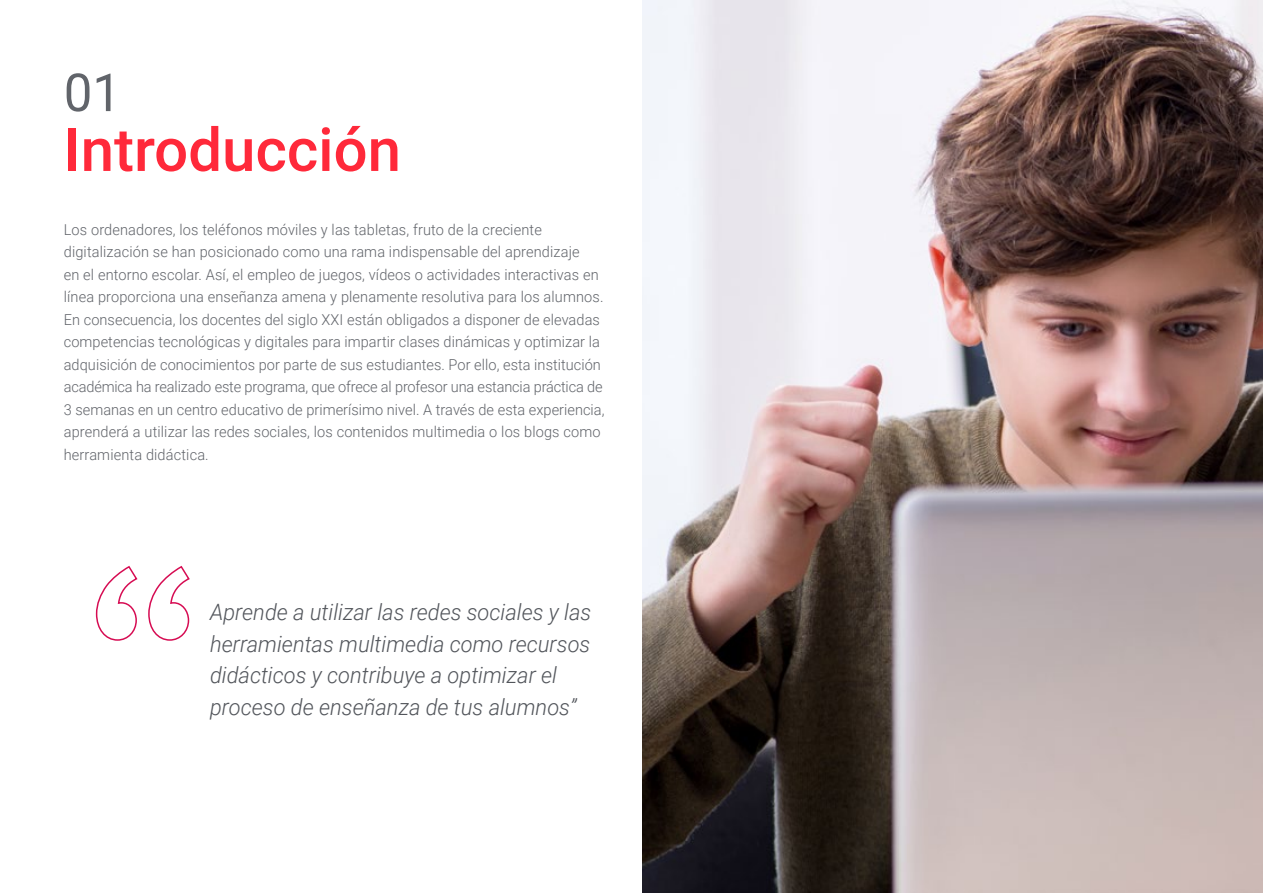
<style>
.page{position:relative;width:1263px;height:893px;background:#fff}
.page>*{position:absolute;margin:0;border:0;box-sizing:border-box;transform-origin:0 0}
.t1{font:500 60px "Roboto";color:#ff293a}
.t2{font:52.5px "Roboto";color:#61646a}
.t3{font:italic 300 22.5px/31.5px "Roboto";color:#52555b}
.t4{font:300 15px/22.5px "Roboto";letter-spacing:.005em;color:#61646a}
</style>
<div class="page">
<img style="left:642px;top:0;width:621px;height:893px">
<svg style="left:95px;top:565px;width:95px;height:76px"></svg>
<h2 class="t2" style="left:64px;top:56px;width:59px">01</h2>
<h1 class="t1" style="left:64px;top:108px;width:339px">Introducción</h1>
<p class="t4" style="left:64px;top:217px;width:542px">Los ordenadores, los teléfonos móviles y las tabletas, fruto de la creciente digitalización se han posicionado como una rama indispensable del aprendizaje<br>en el entorno escolar. Así, el empleo de juegos, vídeos o actividades interactivas en línea proporciona una enseñanza amena y plenamente resolutiva para los alumnos.<br>En consecuencia, los docentes del siglo XXI están obligados a disponer de elevadas competencias tecnológicas y digitales para impartir clases dinámicas y optimizar la adquisición de conocimientos por parte de sus estudiantes. Por ello, esta institución académica ha realizado este programa, que ofrece al profesor una estancia práctica de 3 semanas en un centro educativo de primerísimo nivel. A través de esta experiencia, aprenderá a utilizar las redes sociales, los contenidos multimedia o los blogs como herramienta didáctica.</p>
<h3 class="t3" style="left:210px;top:596px;width:383px">Aprende a utilizar las redes sociales y las herramientas multimedia como recursos didácticos y contribuye a optimizar el proceso de enseñanza de tus alumnos”</h3>
</div>
